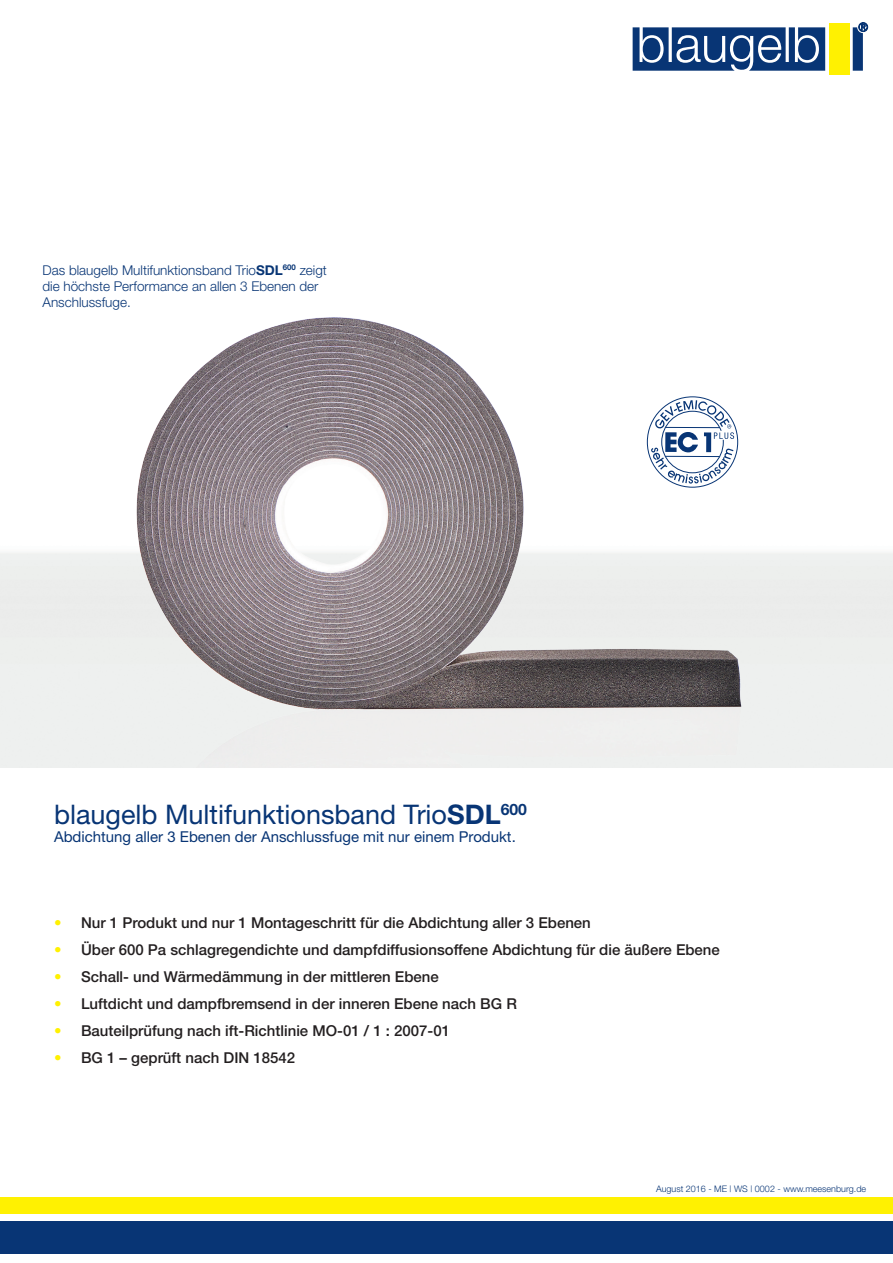
<style>
.page{position:relative;width:893px;height:1263px;background:#fff}
.page>*{position:absolute;margin:0;border:0;box-sizing:border-box;transform-origin:0 0}
.t1{font:27px "Helvetica Neue";color:#083575}
.t2{font:500 15px "Helvetica Neue";color:#231f20}
.t3{font:15px "Helvetica Neue";color:#083575}
.t4{font:300 13.5px/16.2px "Helvetica Neue LT Std";color:#083575}
.t5{font:300 9px "Helvetica Neue";color:#083575}
.s1{font-weight:700}
.s2{color:#fff101}
</style>
<div class="page">
<img style="left:0;top:317px;width:893px;height:450px">
<div style="left:0;top:1222px;width:893px;height:32px;background:#083575"></div>
<div style="left:0;top:1197px;width:893px;height:17px;background:#fff101"></div>
<svg style="left:633px;top:22px;width:235px;height:49px"></svg>
<div style="left:829px;top:23px;width:20px;height:51px;background:#fff101"></div>
<svg style="left:647px;top:397px;width:91px;height:90px"></svg>
<svg style="left:651px;top:400px;width:83px;height:84px"></svg>
<p class="t4" style="left:43px;top:261px;width:286px">Das blaugelb Multifunktionsband Trio<span class="s1">SDL</span><sup>600</sup> zeigt die höchste Performance an allen 3 Ebenen der<br>Anschlussfuge.</p>
<h1 class="t1" style="left:54px;top:798px;width:474px">blaugelb Multifunktionsband Trio<span class="s1">SDL</span><sup>600</sup></h1>
<p class="t3" style="left:54px;top:828px;width:463px">Abdichtung aller 3 Ebenen der Anschlussfuge mit nur einem Produkt.</p>
<p class="t2" style="left:54px;top:914px;width:538px"><span class="s2">•</span> Nur 1 Produkt und nur 1 Montageschritt für die Abdichtung aller 3 Ebenen</p>
<p class="t2" style="left:54px;top:941px;width:667px"><span class="s2">•</span> Über 600 Pa schlagregendichte und dampfdiffusionsoffene Abdichtung für die äußere Ebene</p>
<p class="t2" style="left:54px;top:968px;width:386px"><span class="s2">•</span> Schall- und Wärmedämmung in der mittleren Ebene</p>
<p class="t2" style="left:54px;top:995px;width:464px"><span class="s2">•</span> Luftdicht und dampfbremsend in der inneren Ebene nach BG R</p>
<p class="t2" style="left:54px;top:1022px;width:398px"><span class="s2">•</span> Bauteilprüfung nach ift-Richtlinie MO-01 / 1 : 2007-01</p>
<p class="t2" style="left:54px;top:1049px;width:243px"><span class="s2">•</span> BG 1 – geprüft nach DIN 18542</p>
<p class="t5" style="left:656px;top:1183px;width:212px">August 2016 - ME | WS | 0002 - www.meesenburg.de</p>
</div>
